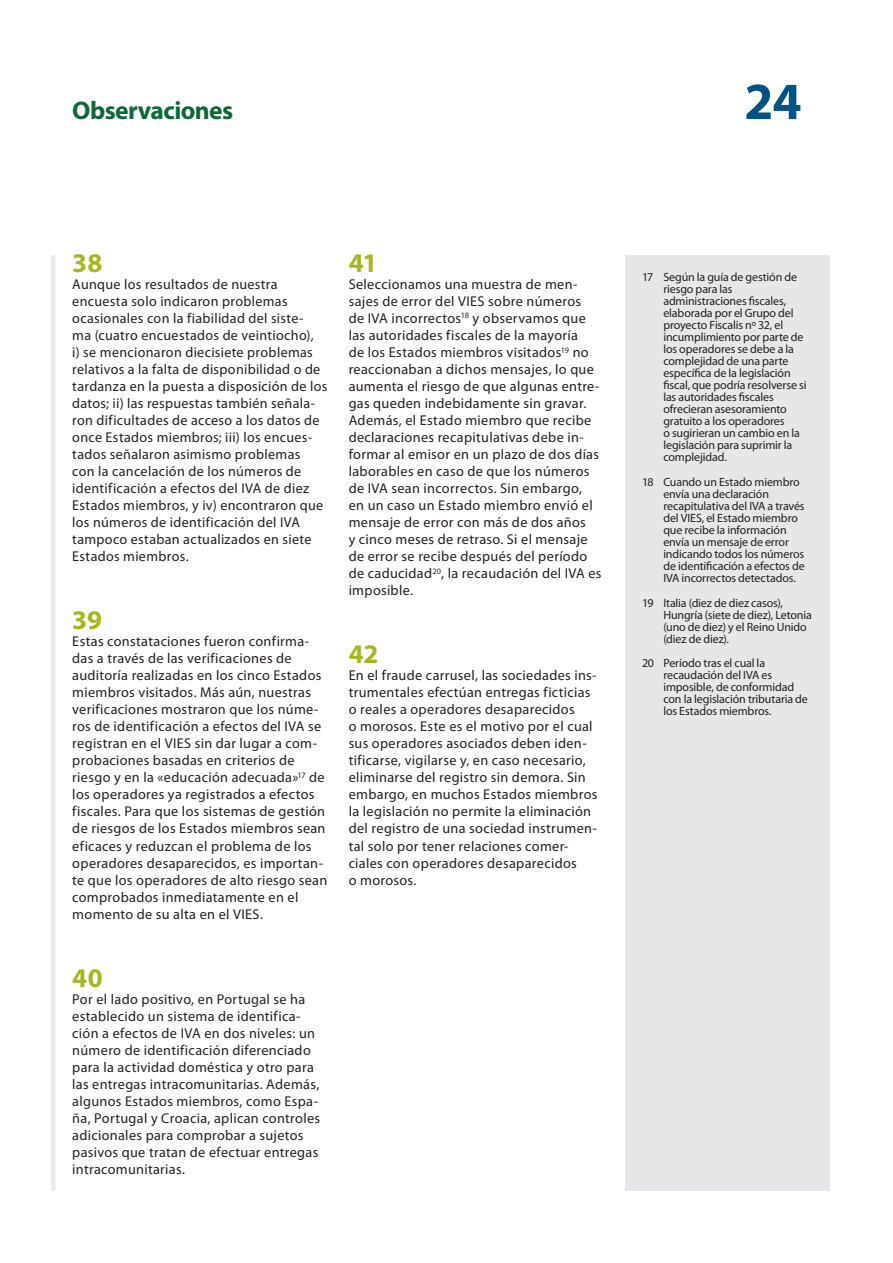
<style>
.page{position:relative;width:893px;height:1263px;background:#fff}
.page>*{position:absolute;margin:0;border:0;box-sizing:border-box;transform-origin:0 0}
.t1{font:700 52.5px "Myriad Pro";color:#015386}
.E_05_-_CHAP__1__TEXT{font:700 27px "Myriad Pro";color:#a7b621}
.t2{font:700 25.5px "Myriad Pro";letter-spacing:-.025em;color:#0b6938}
.E_05_-_CHAP__1__TEXT-2{font:14.25px/17px "Myriad Pro";letter-spacing:.025em;color:#231f20}
.E_08_-_CHAP__FOOTNOT{font:12px/12px "Myriad Pro";letter-spacing:-.01em;color:#231f20}
</style>
<div class="page">
<div style="left:51px;top:255px;width:5px;height:936px;background:#ebebeb"></div>
<div style="left:625px;top:255px;width:204px;height:936px;background:#e6e7e9"></div>
<h3 class="t2" style="left:72px;top:94px;width:163px">Observaciones</h3>
<h1 class="t1" style="left:744px;top:67px;width:59px">24</h1>
<p class="E_05_-_CHAP__1__TEXT" style="left:72px;top:245px;width:32px">38</p>
<p class="E_05_-_CHAP__1__TEXT-2" style="left:72px;top:276px;width:257px">Aunque los resultados de nuestra encuesta solo indicaron problemas ocasionales con la fiabilidad del siste-<br>ma (cuatro encuestados de veintiocho),<br>i) se mencionaron diecisiete problemas relativos a la falta de disponibilidad o de tardanza en la puesta a disposición de los datos; ii) las respuestas también señala&shy;ron dificultades de acceso a los datos de once Estados miembros; iii) los encues&shy;tados señalaron asimismo problemas<br>con la cancelación de los números de identificación a efectos del IVA de diez Estados miembros, y iv) encontraron que los números de identificación del IVA tampoco estaban actualizados en siete Estados miembros.</p>
<p class="E_05_-_CHAP__1__TEXT" style="left:72px;top:603px;width:31px">39</p>
<p class="E_05_-_CHAP__1__TEXT-2" style="left:72px;top:633px;width:257px">Estas constataciones fueron confirma&shy;das a través de las verificaciones de auditoría realizadas en los cinco Estados miembros visitados. Más aún, nuestras verificaciones mostraron que los núme&shy;ros de identificación a efectos del IVA se registran en el VIES sin dar lugar a com&shy;probaciones basadas en criterios de riesgo y en la «educación adecuada»<sup>17</sup> de los operadores ya registrados a efectos fiscales. Para que los sistemas de gestión de riesgos de los Estados miembros sean eficaces y reduzcan el problema de los operadores desaparecidos, es importan&shy;te que los operadores de alto riesgo sean comprobados inmediatamente en el momento de su alta en el VIES.</p>
<p class="E_05_-_CHAP__1__TEXT" style="left:72px;top:960px;width:32px">40</p>
<p class="E_05_-_CHAP__1__TEXT-2" style="left:72px;top:990px;width:249px">Por el lado positivo, en Portugal se ha establecido un sistema de identifica&shy;ción a efectos de IVA en dos niveles: un número de identificación diferenciado para la actividad doméstica y otro para las entregas intracomunitarias. Además, algunos Estados miembros, como Espa&shy;ña, Portugal y Croacia, aplican controles adicionales para comprobar a sujetos pasivos que tratan de efectuar entregas intracomunitarias.</p>
<p class="E_05_-_CHAP__1__TEXT" style="left:349px;top:245px;width:30px">41</p>
<p class="E_05_-_CHAP__1__TEXT-2" style="left:349px;top:276px;width:254px">Seleccionamos una muestra de men&shy;sajes de error del VIES sobre números<br>de IVA incorrectos<sup>18</sup> y observamos que las autoridades fiscales de la mayoría<br>de los Estados miembros visitados<sup>19</sup> no reaccionaban a dichos mensajes, lo que aumenta el riesgo de que algunas entre&shy;gas queden indebidamente sin gravar.<br>Además, el Estado miembro que recibe declaraciones recapitulativas debe in&shy;formar al emisor en un plazo de dos días laborables en caso de que los números de IVA sean incorrectos. Sin embargo,<br>en un caso un Estado miembro envió el mensaje de error con más de dos años<br>y cinco meses de retraso. Si el mensaje de error se recibe después del período de caducidad<sup>20</sup>, la recaudación del IVA es imposible.</p>
<p class="E_05_-_CHAP__1__TEXT" style="left:349px;top:637px;width:31px">42</p>
<p class="E_05_-_CHAP__1__TEXT-2" style="left:349px;top:667px;width:250px">En el fraude carrusel, las sociedades ins&shy;trumentales efectúan entregas ficticias o reales a operadores desaparecidos<br>o morosos. Este es el motivo por el cual sus operadores asociados deben iden&shy;tificarse, vigilarse y, en caso necesario, eliminarse del registro sin demora. Sin embargo, en muchos Estados miembros la legislación no permite la eliminación del registro de una sociedad instrumen&shy;tal solo por tener relaciones comer&shy;ciales con operadores desaparecidos<br>o morosos.</p>
<p class="E_08_-_CHAP__FOOTNOT" style="left:663px;top:271px;width:145px;text-indent:-21px">17 Según la guía de gestión de riesgo para las administraciones fiscales, elaborada por el Grupo del proyecto Fiscalis nº 32, el incumplimiento por parte de los operadores se debe a la complejidad de una parte específica de la legislación fiscal, que podría resolverse si las autoridades fiscales ofrecieran asesoramiento gratuito a los operadores<br>o sugirieran un cambio en la legislación para suprimir la complejidad.</p>
<p class="E_08_-_CHAP__FOOTNOT" style="left:663px;top:476px;width:143px;text-indent:-21px">18 Cuando un Estado miembro envía una declaración recapitulativa del IVA a través del VIES, el Estado miembro que recibe la información envía un mensaje de error indicando todos los números de identificación a efectos de<br>IVA incorrectos detectados.</p>
<p class="E_08_-_CHAP__FOOTNOT" style="left:663px;top:596px;width:150px;text-indent:-21px">19 Italia (diez de diez casos),<br>Hungría (siete de diez), Letonia (uno de diez) y el Reino Unido (diez de diez).</p>
<p class="E_08_-_CHAP__FOOTNOT" style="left:663px;top:657px;width:146px;text-indent:-21px">20 Período tras el cual la recaudación del IVA es imposible, de conformidad con la legislación tributaria de los Estados miembros.</p>
</div>
